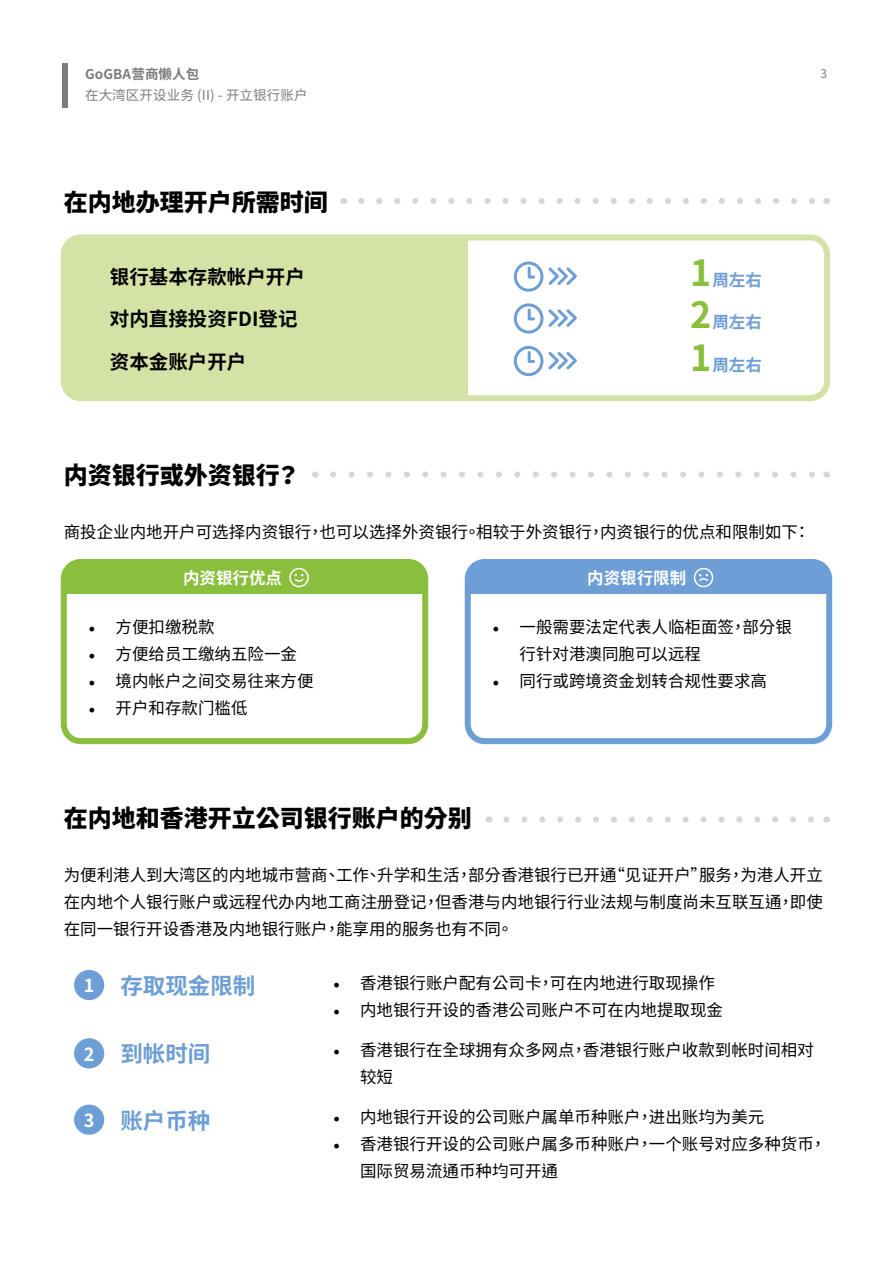
<style>
.page{position:relative;width:893px;height:1263px;background:#fff}
.page>*{position:absolute;margin:0;border:0;box-sizing:border-box;transform-origin:0 0}
.t1{font:900 24px "Noto Sans CJ Ktc";color:#000}
.t2{font:700 22.5px "Noto Sans CJ Ktc";color:#6d9ed5}
.t3{font:700 19.5px/42.2px "Noto Sans CJ Ktc";color:#000}
.t4{font:700 18px "Noto Sans CJ Ktc";color:#fff}
.t5{font:16.5px/27px "Noto Sans CJ Ktc";color:#000}
.t6{font:700 16.5px "Noto Sans CJ Ktc";color:#6d9ed5}
.t7{font:700 16.5px "Noto Sans CJ Ktc";color:#fff}
.t8{font:13.5px "Noto Sans CJ Ktc";letter-spacing:.01em;color:#7c7c7c}
.t9{font:700 13.5px "Noto Sans CJ Ktc";letter-spacing:.01em;color:#7c7c7c}
.t10{font:12px "Noto Sans CJ Ktc";color:#7c7c7c}
.s1{font-size:36px;color:#89bf3c}
.s2{font-family:"Minion Pro";font-size:18px}
</style>
<div class="page">
<div style="left:62px;top:63px;width:6px;height:44px;background:#7c7c7c"></div>
<div style="left:64px;top:237px;width:381px;height:161px;background:#d4e3a5;border-radius:17px"></div>
<svg style="left:361px;top:198px;width:454px;height:6px"></svg>
<svg style="left:333px;top:471px;width:482px;height:6px"></svg>
<div style="left:61px;top:559px;width:367px;height:185px;border:6px solid #89bf3c;border-radius:17px"></div>
<div style="left:465px;top:559px;width:367px;height:185px;border:6px solid #6d9ed5;border-radius:17px"></div>
<div style="left:64px;top:560px;width:361px;height:28px;background:#89bf3c;border-radius:14px"></div>
<div style="left:468px;top:560px;width:361px;height:28px;background:#6d9ed5;border-radius:14px"></div>
<div style="left:64px;top:574px;width:361px;height:20px;background:#89bf3c"></div>
<div style="left:468px;top:574px;width:361px;height:20px;background:#6d9ed5"></div>
<div style="left:514px;top:261px;width:29px;height:31px;border:3px solid #6d9ed5;border-radius:50%"></div>
<svg style="left:527px;top:265px;width:10px;height:14px"></svg>
<svg style="left:548px;top:267px;width:29px;height:18px"></svg>
<div style="left:514px;top:303px;width:29px;height:31px;border:3px solid #6d9ed5;border-radius:50%"></div>
<svg style="left:527px;top:307px;width:10px;height:14px"></svg>
<svg style="left:548px;top:309px;width:29px;height:18px"></svg>
<div style="left:514px;top:346px;width:29px;height:30px;border:3px solid #6d9ed5;border-radius:50%"></div>
<svg style="left:526px;top:349px;width:11px;height:14px"></svg>
<svg style="left:548px;top:352px;width:29px;height:18px"></svg>
<svg style="left:506px;top:816px;width:308px;height:6px"></svg>
<div style="left:61px;top:234px;width:769px;height:167px;border:6px solid #d4e3a5;border-radius:17px"></div>
<div style="left:74px;top:970px;width:30px;height:30px;background:#6d9ed5;border-radius:50%"></div>
<div style="left:74px;top:1038px;width:30px;height:30px;background:#6d9ed5;border-radius:50%"></div>
<div style="left:74px;top:1104px;width:30px;height:31px;background:#6d9ed5;border-radius:50%"></div>
<div style="left:404px;top:237px;width:64px;height:161px;background:#d4e3a5"></div>
<svg style="left:289px;top:567px;width:20px;height:21px"></svg>
<div style="left:694px;top:568px;width:19px;height:19px;border:2px solid #fff;border-radius:50%"></div>
<svg style="left:699px;top:574px;width:9px;height:7px"></svg>
<p class="t9" style="left:85px;top:66px;width:116px">GoGBA营商懒人包</p>
<p class="t8" style="left:85px;top:87px;width:224px">在大湾区开设业务 (II) - 开立银行账户</p>
<h1 class="t1" style="left:64px;top:188px;width:265px">在内地办理开户所需时间</h1>
<p class="t3" style="left:110px;top:257px;width:196px">银行基本存款帐户开户对内直接投资FDI登记资本金账户开户</p>
<p class="t10" style="left:820px;top:66px;width:8px">3</p>
<p class="t6" style="left:690px;top:271px;width:73px"><span class="s1">1</span>周左右</p>
<p class="t6" style="left:690px;top:313px;width:73px"><span class="s1">2</span>周左右</p>
<p class="t6" style="left:690px;top:355px;width:73px"><span class="s1">1</span>周左右</p>
<h1 class="t1" style="left:64px;top:462px;width:238px">内资银行或外资银行？</h1>
<p class="t5" style="left:64px;top:519px;width:748px">商投企业内地开户可选择内资银行，也可以选择外资银行。相较于外资银行，内资银行的优点和限制如下：</p>
<p class="t7" style="left:183px;top:568px;width:100px">内资银行优点</p>
<p class="t7" style="left:587px;top:568px;width:100px">内资银行限制</p>
<p class="t5" style="left:89px;top:614px;width:127px"><span class="s2">•</span> 方便扣缴税款</p>
<p class="t5" style="left:89px;top:641px;width:210px"><span class="s2">•</span> 方便给员工缴纳五险一金</p>
<p class="t5" style="left:89px;top:668px;width:226px"><span class="s2">•</span> 境内帐户之间交易往来方便</p>
<p class="t5" style="left:89px;top:695px;width:160px"><span class="s2">•</span> 开户和存款门槛低</p>
<p class="t5" style="left:520px;top:614px;width:274px;text-indent:-27px"><span class="s2">•</span> 一般需要法定代表人临柜面签，部分银行针对港澳同胞可以远程</p>
<p class="t5" style="left:493px;top:668px;width:276px"><span class="s2">•</span> 同行或跨境资金划转合规性要求高</p>
<h1 class="t1" style="left:64px;top:805px;width:410px">在内地和香港开立公司银行账户的分别</h1>
<p class="t5" style="left:64px;top:862px;width:761px;text-align:justify">为便利港人到大湾区的内地城市营商、工作、升学和生活，部分香港银行已开通“见证开户”服务，为港人开立在内地个人银行账户或远程代办内地工商注册登记，但香港与内地银行行业法规与制度尚未互联互通，即使在同一银行开设香港及内地银行账户，能享用的服务也有不同。</p>
<h2 class="t2" style="left:120px;top:973px;width:136px">存取现金限制</h2>
<p class="t5" style="left:333px;top:970px;width:383px"><span class="s2">•</span> 香港银行账户配有公司卡，可在内地进行取现操作</p>
<p class="t5" style="left:333px;top:997px;width:391px"><span class="s2">•</span> 内地银行开设的香港公司账户不可在内地提取现金</p>
<p class="t5" style="left:360px;top:1037px;width:455px;text-indent:-27px"><span class="s2">•</span> 香港银行在全球拥有众多网点，香港银行账户收款到帐时间相对较短</p>
<p class="t5" style="left:333px;top:1104px;width:433px"><span class="s2">•</span> 内地银行开设的公司账户属单币种账户，进出账均为美元</p>
<p class="t5" style="left:360px;top:1131px;width:468px;text-indent:-27px"><span class="s2">•</span> 香港银行开设的公司账户属多币种账户，一个账号对应多种货币，国际贸易流通币种均可开通</p>
<p class="t4" style="left:84px;top:975px;width:12px">1</p>
<h2 class="t2" style="left:120px;top:1041px;width:91px">到帐时间</h2>
<p class="t4" style="left:84px;top:1044px;width:12px">2</p>
<h2 class="t2" style="left:120px;top:1108px;width:91px">账户币种</h2>
<p class="t4" style="left:84px;top:1110px;width:12px">3</p>
</div>
